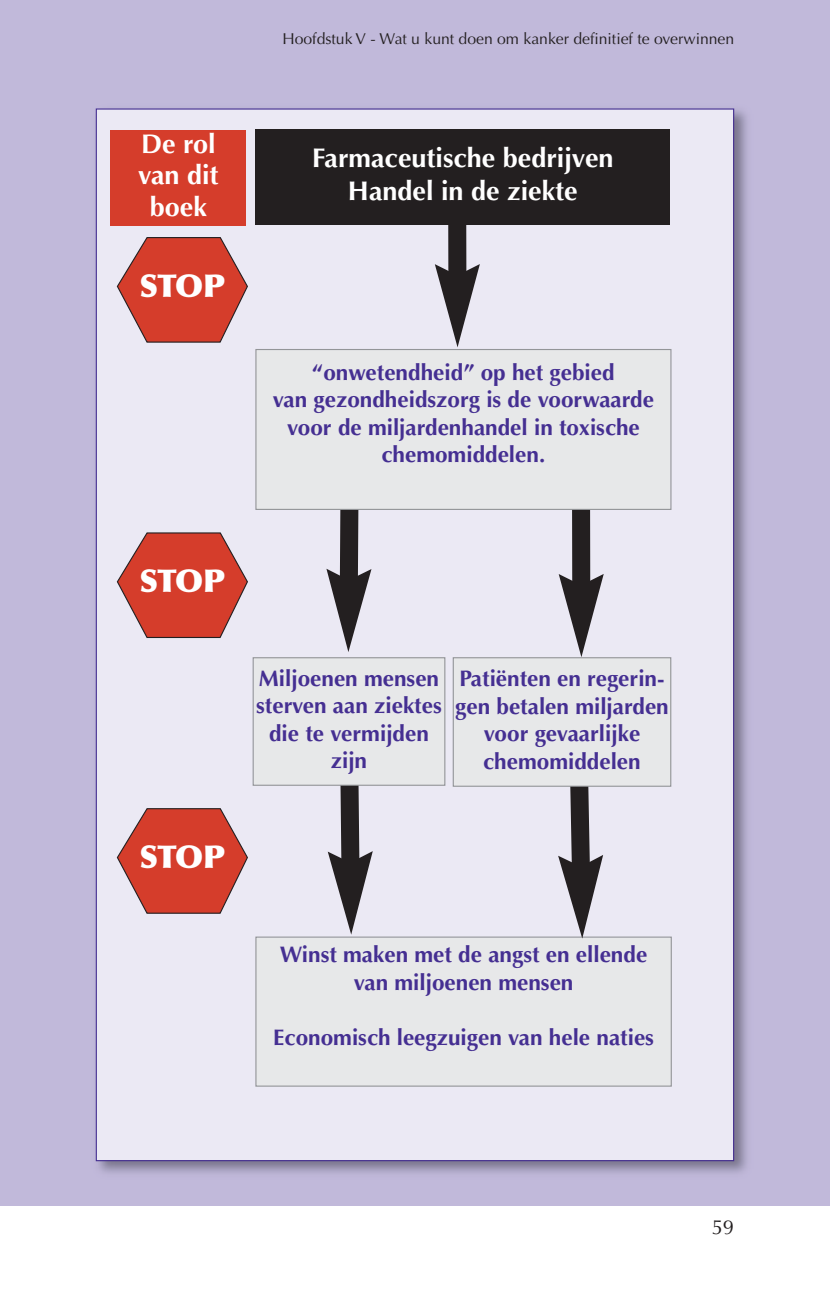
<style>
.page{position:relative;width:830px;height:1308px;background:#fff}
.page>*{position:absolute;margin:0;border:0;box-sizing:border-box;transform-origin:0 0}
.t1{font:900 31.5px "Optima LT";letter-spacing:-.02em;color:#fff}
.t2{font:700 27px/31.5px "Optima LT";color:#fff;text-align:center}
.t3{font:700 22.5px/27.4px "Optima LT";color:#452f92;text-align:center}
.t4{font:20.25px "Optima LT";color:#231f20}
.t5{font:15.75px "Optima LT";color:#231f20}
</style>
<div class="page">
<div style="left:0;top:0;width:829px;height:1205px;background:#c1b9da"></div>
<img style="left:95px;top:108px;width:652px;height:1065px">
<div style="left:97px;top:110px;width:635px;height:1050px;background:#ebe9f4"></div>
<div style="left:255px;top:129px;width:415px;height:96px;background:#231f20"></div>
<div style="left:256px;top:937px;width:414px;height:148px;background:#e7e8e9"></div>
<div style="left:255px;top:936px;width:416px;height:150px;border:1px solid #939598"></div>
<svg style="left:434px;top:225px;width:45px;height:981px"></svg>
<svg style="left:327px;top:786px;width:45px;height:420px"></svg>
<svg style="left:558px;top:510px;width:45px;height:696px"></svg>
<svg style="left:326px;top:510px;width:45px;height:142px"></svg>
<div style="left:111px;top:130px;width:135px;height:96px;background:#d53d2b"></div>
<div style="left:256px;top:350px;width:414px;height:159px;background:#e7e8e9"></div>
<div style="left:255px;top:349px;width:416px;height:161px;border:1px solid #939598"></div>
<div style="left:253px;top:658px;width:191px;height:126px;background:#e7e8e9"></div>
<div style="left:252px;top:657px;width:193px;height:129px;border:1px solid #939598"></div>
<div style="left:453px;top:658px;width:217px;height:127px;background:#e7e8e9"></div>
<div style="left:452px;top:657px;width:219px;height:129px;border:1px solid #939598"></div>
<svg style="left:117px;top:237px;width:131px;height:106px"></svg>
<svg style="left:117px;top:532px;width:131px;height:106px"></svg>
<svg style="left:117px;top:808px;width:131px;height:105px"></svg>
<p class="t2" style="left:138px;top:130px;width:82px">De rol van dit boek</p>
<h1 class="t1" style="left:139px;top:273px;width:88px">STOP</h1>
<p class="t5" style="left:282px;top:32px;width:453px">Hoofdstuk V - Wat u kunt doen om kanker definitief te overwinnen</p>
<p class="t2" style="left:312px;top:144px;width:303px;line-height:33.1px">Farmaceutische bedrijven<br>Handel in de ziekte</p>
<p class="t3" style="left:273px;top:361px;width:382px">“onwetendheid” op het gebied<br>van gezondheidszorg is de voorwaarde voor de miljardenhandel in toxische chemomiddelen.</p>
<h1 class="t1" style="left:139px;top:568px;width:88px">STOP</h1>
<h1 class="t1" style="left:139px;top:844px;width:88px">STOP</h1>
<p class="t3" style="left:256px;top:666px;width:187px">Miljoenen mensen sterven aan ziektes die te vermijden zijn</p>
<p class="t3" style="left:455px;top:667px;width:215px">Patiënten en regerin&shy;gen betalen miljarden voor gevaarlijke chemomiddelen</p>
<p class="t3" style="left:280px;top:942px;width:368px">Winst maken met de angst en ellende van miljoenen mensen</p>
<p class="t3" style="left:273px;top:1025px;width:382px">Economisch leegzuigen van hele naties</p>
<p class="t4" style="left:711px;top:1218px;width:24px">59</p>
</div>
